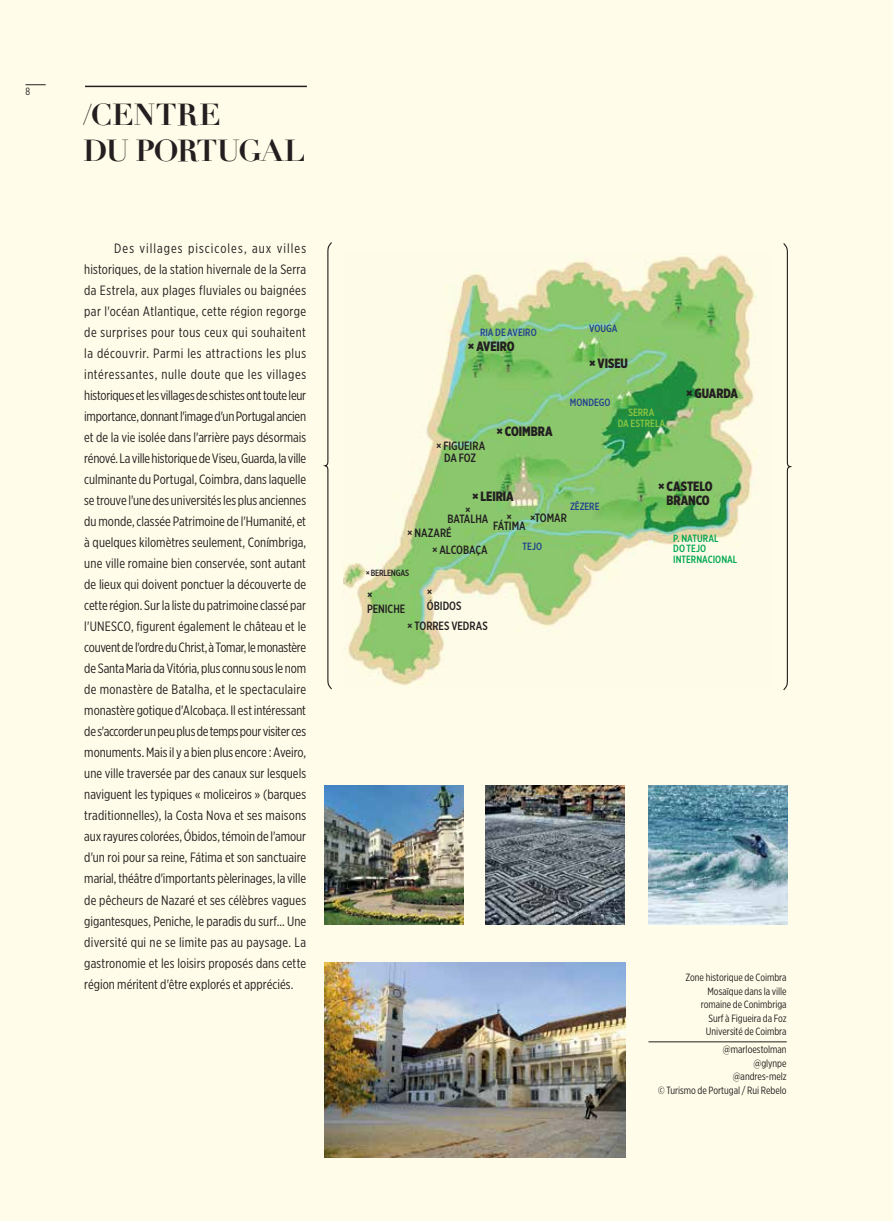
<style>
.page{position:relative;width:893px;height:1221px;background:#fff}
.page>*{position:absolute;margin:0;border:0;box-sizing:border-box;transform-origin:0 0}
.t1{font:700 29.7px/35.5px "Didot";letter-spacing:-.01em;color:#231f20}
.t2{font:13.5px/21px "Gotham X Narrow";color:#231f20;text-align:justify}
.t3{font:900 13.5px/13.5px "Gotham X Narrow";letter-spacing:-.005em;color:#231f20;text-align:center}
.t4{font:500 12px/9px "Gotham X Narrow";color:#231f20;text-align:center}
.t5{font:10.5px/13.5px "Gotham X Narrow";color:#231f20;text-align:right}
.t6{font:500 10.5px "Gotham X Narrow";color:#25408f}
.t7{font:500 10.5px/10.5px "Gotham X Narrow";color:#00a651}
.t8{font:500 10.5px/10.5px "Gotham X Narrow";color:#8dc642;text-align:center}
.t9{font:500 9px "Gotham X Narrow";letter-spacing:-.025em;color:#231f20}
</style>
<div class="page">
<div style="left:0;top:0;width:893px;height:1220px;background:#fffde9"></div>
<hr style="left:85px;top:86px;width:222px;height:1px;background:#231f20">
<img style="left:344px;top:255px;width:413px;height:430px">
<svg style="left:323px;top:242px;width:9px;height:448px"></svg>
<svg style="left:783px;top:243px;width:9px;height:448px"></svg>
<hr style="left:648px;top:1041px;width:139px;height:1px;background:#231f20">
<img style="left:648px;top:785px;width:139px;height:139px">
<img style="left:485px;top:785px;width:139px;height:139px">
<img style="left:325px;top:785px;width:139px;height:139px">
<img style="left:325px;top:962px;width:300px;height:195px">
<svg style="left:26px;top:84px;width:20px;height:1px"></svg>
<p class="t5" style="left:26px;top:84px;width:6px">8</p>
<h1 class="t1" style="left:83px;top:97px;width:224px">/CENTRE<br>DU PORTUGAL</h1>
<p class="t2" style="left:84px;top:237px;width:223px;text-indent:30px">Des villages piscicoles, aux villes historiques, de la station hivernale de la Serra da Estrela, aux plages fluviales ou baignées par l'océan Atlantique, cette région regorge de surprises pour tous ceux qui souhaitent la découvrir. Parmi les attractions les plus intéressantes, nulle doute que les villages historiques et les villages de schistes ont toute leur importance, donnant l'image d'un Portugal ancien et de la vie isolée dans l'arrière pays désormais rénové. La ville historique de Viseu, Guarda, la ville culminante du Portugal, Coimbra, dans laquelle se trouve l'une des universités les plus anciennes du monde, classée Patrimoine de l'Humanité, et à quelques kilomètres seulement, Conímbriga, une ville romaine bien conservée, sont autant de lieux qui doivent ponctuer la découverte de cette région. Sur la liste du patrimoine classé par l'UNESCO, figurent également le château et le couvent de l'ordre du Christ, à Tomar, le monastère de Santa Maria da Vitória, plus connu sous le nom de monastère de Batalha, et le spectaculaire monastère gotique d'Alcobaça. Il est intéressant de s'accorder un peu plus de temps pour visiter ces monuments. Mais il y a bien plus encore : Aveiro, une ville traversée par des canaux sur lesquels naviguent les typiques « moliceiros » (barques traditionnelles), la Costa Nova et ses maisons aux rayures colorées, Óbidos, témoin de l'amour d'un roi pour sa reine, Fátima et son sanctuaire marial, théâtre d'importants pèlerinages, la ville de pêcheurs de Nazaré et ses célèbres vagues gigantesques, Peniche, le paradis du surf... Une diversité qui ne se limite pas au paysage. La gastronomie et les loisirs proposés dans cette région méritent d'être explorés et appréciés.</p>
<p class="t6" style="left:480px;top:325px;width:58px">RIA DE AVEIRO</p>
<p class="t3" style="left:468px;top:339px;width:48px">× AVEIRO</p>
<p class="t4" style="left:436px;top:439px;width:51px;line-height:12px">× FIGUEIRA<br>DA FOZ</p>
<p class="t3" style="left:496px;top:424px;width:58px">× COIMBRA</p>
<p class="t6" style="left:589px;top:321px;width:30px">VOUGA</p>
<p class="t3" style="left:589px;top:356px;width:40px">× VISEU</p>
<p class="t6" style="left:570px;top:396px;width:42px">MONDEGO</p>
<p class="t8" style="left:618px;top:407px;width:49px">SERRA<br>DA ESTRELA</p>
<p class="t3" style="left:686px;top:386px;width:54px">× GUARDA</p>
<p class="t3" style="left:658px;top:479px;width:56px">× CASTELO<br>BRANCO</p>
<p class="t3" style="left:472px;top:489px;width:43px">× LEIRIA</p>
<p class="t6" style="left:570px;top:500px;width:31px">ZÊZERE</p>
<p class="t4" style="left:447px;top:505px;width:42px">×<br>BATALHA</p>
<p class="t4" style="left:530px;top:513px;width:38px">×TOMAR</p>
<p class="t4" style="left:493px;top:512px;width:34px">×<br>FÁTIMA</p>
<p class="t4" style="left:432px;top:524px;width:57px;line-height:16.8px;text-align:left;text-indent:-25px">× NAZARÉ<br>× ALCOBAÇA</p>
<p class="t7" style="left:673px;top:532px;width:66px">P. NATURAL<br>DO TEJO<br>INTERNACIONAL</p>
<p class="t9" style="left:366px;top:567px;width:45px">× BERLENGAS</p>
<p class="t6" style="left:523px;top:540px;width:21px">TEJO</p>
<p class="t4" style="left:367px;top:588px;width:40px;line-height:13.5px;text-align:left">×<br>PENICHE</p>
<p class="t4" style="left:427px;top:585px;width:36px;line-height:13.5px;text-align:left">×<br>ÓBIDOS</p>
<p class="t4" style="left:407px;top:621px;width:82px">× TORRES VEDRAS</p>
<p class="t5" style="left:685px;top:970px;width:103px">Zone historique de Coimbra<br>Mosaïque dans la ville romaine de Conimbriga<br>Surf à Figueira da Foz<br>Université de Coimbra</p>
<p class="t5" style="left:658px;top:1042px;width:130px">@marloestolman<br>@glynpe<br>@andres-melz<br>© Turismo de Portugal / Rui Rebelo</p>
</div>
